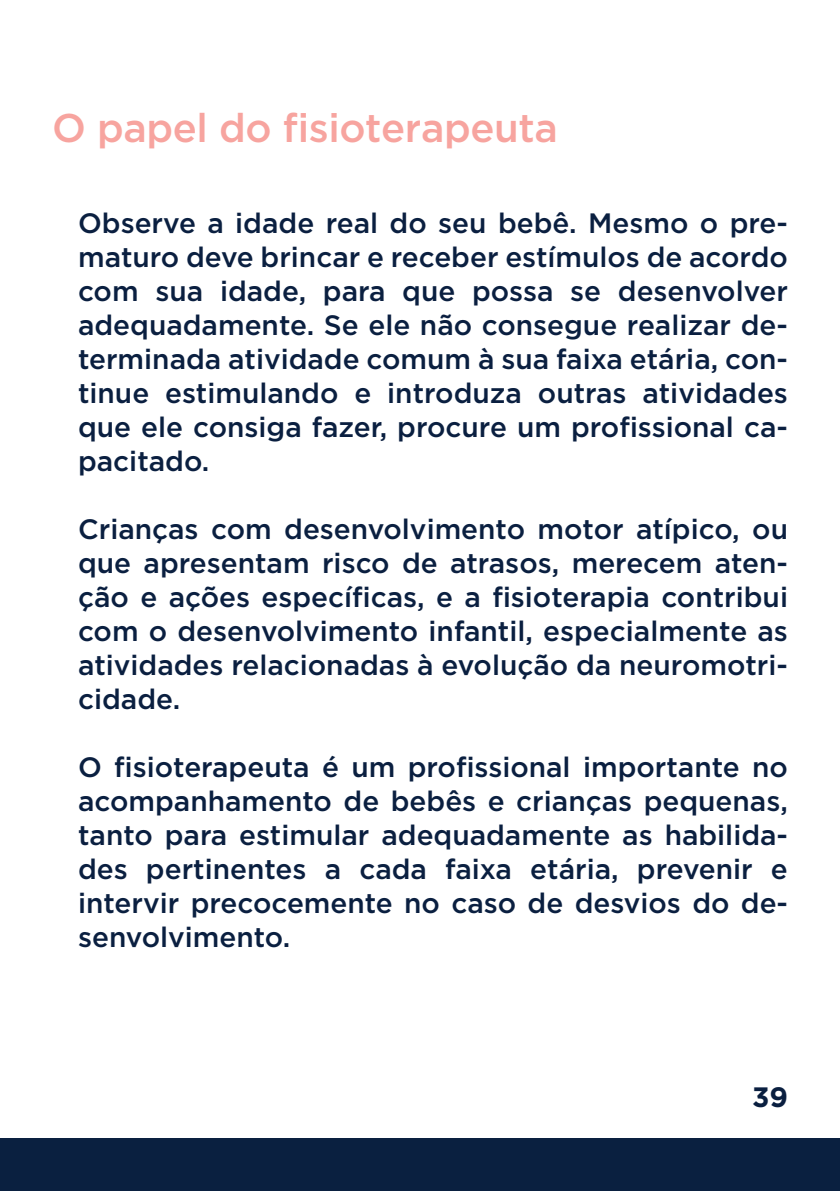
<style>
.page{position:relative;width:840px;height:1191px;background:#fff}
.page>*{position:absolute;margin:0;border:0;box-sizing:border-box;transform-origin:0 0}
.t1{font:500 40px "Gotham";letter-spacing:-.01em;color:#f7a49f}
.t2{font:500 28px/34px "Gotham";color:#0a1f40;text-align:justify}
.t3{font:700 28px "Gotham Pro";color:#0a1f40}
</style>
<div class="page">
<div style="left:0;top:1138px;width:839px;height:53px;background:#0a2040"></div>
<h1 class="t1" style="left:52px;top:106px;width:507px">O papel do fisioterapeuta</h1>
<p class="t2" style="left:78px;top:206px;width:711px">Observe a idade real do seu bebê. Mesmo o pre&shy;maturo deve brincar e receber estímulos de acordo com sua idade, para que possa se desenvolver adequadamente. Se ele não consegue realizar de&shy;terminada atividade comum à sua faixa etária, con&shy;tinue estimulando e introduza outras atividades que ele consiga fazer, procure um profissional ca&shy;pacitado.</p>
<p class="t2" style="left:78px;top:511px;width:711px">Crianças com desenvolvimento motor atípico, ou que apresentam risco de atrasos, merecem aten&shy;ção e ações específicas, e a fisioterapia contribui com o desenvolvimento infantil, especialmente as atividades relacionadas à evolução da neuromotri&shy;cidade.</p>
<p class="t2" style="left:78px;top:749px;width:711px">O fisioterapeuta é um profissional importante no acompanhamento de bebês e crianças pequenas, tanto para estimular adequadamente as habilida&shy;des pertinentes a cada faixa etária, prevenir e intervir precocemente no caso de desvios do de&shy;senvolvimento.</p>
<p class="t3" style="left:751px;top:1085px;width:37px">39</p>
</div>
